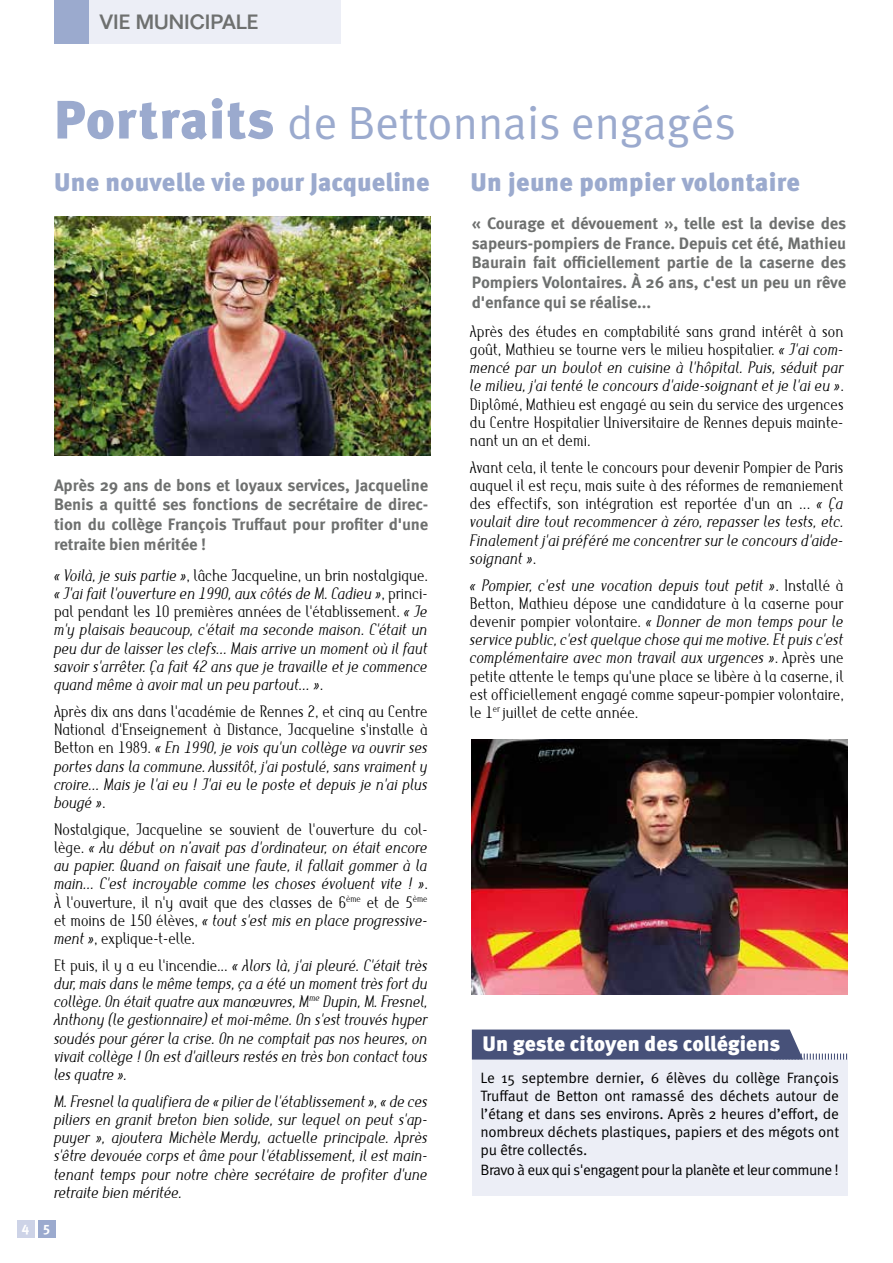
<style>
.page{position:relative;width:893px;height:1263px;background:#fff}
.page>*{position:absolute;margin:0;border:0;box-sizing:border-box;transform-origin:0 0}
.t1{font:46.5px "Meta Normal";color:#9baace}
.t2{font:900 25.5px "Meta Pro";letter-spacing:.005em;color:#9baace}
.t3{font:900 21px "Meta Pro";letter-spacing:-.005em;color:#fff}
.t4{font:500 20.25px "Folio Std";color:#6e706f}
.t5{font:italic 300 17.1px/18.1px "Maverick";letter-spacing:.005em;color:#000;text-align:justify;scale:.88 1}
.t6{font:300 17.1px/18.1px "Maverick";letter-spacing:.01em;color:#000;text-align:justify;scale:.88 1}
.t7{font:700 16.5px/19.8px "Meta Pro";letter-spacing:-.01em;color:#6e706f;text-align:justify}
.t8{font:15px/18px "Meta Pro";letter-spacing:-.025em;color:#000;text-align:justify}
.t9{font:700 13.8px "Meta";color:#fff}
.s1{font-family:"Meta Pro";font-weight:900;font-size:54px}
.s2{font-style:normal}
.s3{font-style:italic}
</style>
<div class="page">
<div style="left:17px;top:1220px;width:17px;height:17px;background:#cdd3e7"></div>
<div style="left:38px;top:1220px;width:17px;height:17px;background:#9baace"></div>
<div style="left:87px;top:0;width:254px;height:43px;background:#eceef6"></div>
<div style="left:54px;top:0;width:34px;height:43px;background:#9baace"></div>
<img style="left:55px;top:216px;width:375px;height:239px">
<img style="left:472px;top:739px;width:375px;height:255px">
<div style="left:472px;top:1059px;width:375px;height:137px;background:#eceef6"></div>
<svg style="left:472px;top:1029px;width:375px;height:30px;background:#61698c"></svg>
<p class="t4" style="left:100px;top:9px;width:160px">VIE MUNICIPALE</p>
<h1 class="t1" style="left:54px;top:95px;width:683px"><span class="s1">Portraits</span> de Bettonnais engagés</h1>
<h2 class="t2" style="left:54px;top:166px;width:377px">Une nouvelle vie pour Jacqueline</h2>
<h2 class="t2" style="left:471px;top:166px;width:331px">Un jeune pompier volontaire</h2>
<p class="t7" style="left:54px;top:475px;width:376px">Après 29 ans de bons et loyaux services, Jacqueline Benis a quitté ses fonctions de secrétaire de direc&shy;tion du collège François Truffaut pour profiter d'une retraite bien méritée !</p>
<p class="t5" style="left:54px;top:566px;width:427px">« Voilà, je suis partie »<span class="s2">, lâche Jacqueline, un brin nostalgique. </span>« J'ai fait l'ouverture en 1990, aux côtés de M. Cadieu »<span class="s2">, princi&shy;pal pendant les 10 premières années de l'établissement.</span> « Je m'y plaisais beaucoup, c'était ma seconde maison. C'était un peu dur de laisser les clefs... Mais arrive un moment où il faut savoir s'arrêter. Ça fait 42 ans que je travaille et je commence quand même à avoir mal un peu partout... »<span class="s2">.</span></p>
<p class="t5" style="left:54px;top:702px;width:426px"><span class="s2">Après dix ans dans l'académie de Rennes 2, et cinq au Centre National d'Enseignement à Distance, Jacqueline s'installe à Betton en 1989.</span> « En 1990, je vois qu'un collège va ouvrir ses portes dans la commune. Aussitôt, j'ai postulé, sans vraiment y croire... Mais je l'ai eu ! J'ai eu le poste et depuis je n'ai plus bougé »<span class="s2">.</span></p>
<p class="t5" style="left:54px;top:820px;width:427px"><span class="s2">Nostalgique, Jacqueline se souvient de l'ouverture du col&shy;lège.</span> « Au début on n’avait pas d'ordinateur, on était encore au papier. Quand on faisait une faute, il fallait gommer à la main... C'est incroyable comme les choses évoluent vite ! »<span class="s2">.<br>À l'ouverture, il n'y avait que des classes de 6</span><sup>ème</sup> <span class="s2">et de 5</span><sup>ème </sup><span class="s2">et moins de 150 élèves,</span> « tout s'est mis en place progressive&shy;ment »<span class="s2">, explique-t-elle.</span></p>
<p class="t5" style="left:54px;top:956px;width:427px"><span class="s2">Et puis, il y a eu l'incendie...</span> « Alors là, j'ai pleuré. C'était très dur, mais dans le même temps, ça a été un moment très fort du collège. On était quatre aux manœuvres, M<sup>me</sup> Dupin, M. Fresnel, Anthony (le gestionnaire) et moi-même. On s'est trouvés hyper soudés pour gérer la crise. On ne comptait pas nos heures, on vivait collège ! On est d'ailleurs restés en très bon contact tous les quatre ».</p>
<p class="t5" style="left:54px;top:1092px;width:426px">M. Fresnel la qualifiera de « pilier de l'établissement », « de ces piliers en granit breton bien solide, sur lequel on peut s'ap&shy;puyer », ajoutera Michèle Merdy, actuelle principale. Après s'être devouée corps et âme pour l'établissement, il est main&shy;tenant temps pour notre chère secrétaire de profiter d'une retraite bien méritée.</p>
<p class="t9" style="left:22px;top:1219px;width:30px">4 5</p>
<p class="t7" style="left:472px;top:214px;width:376px">« Courage et dévouement », telle est la devise des sapeurs-pompiers de France. Depuis cet été, Mathieu Baurain fait officiellement partie de la caserne des Pompiers Volontaires. À 26 ans, c'est un peu un rêve d'enfance qui se réalise...</p>
<p class="t6" style="left:470px;top:322px;width:427px">Après des études en comptabilité sans grand intérêt à son goût, Mathieu se tourne vers le milieu hospitalier. <span class="s3">« J'ai com&shy;mencé par un boulot en cuisine à l'hôpital. Puis, séduit par le milieu, j'ai tenté le concours d'aide-soignant et je l'ai eu »</span>.<br>Diplômé, Mathieu est engagé au sein du service des urgences du Centre Hospitalier Universitaire de Rennes depuis mainte&shy;nant un an et demi.</p>
<p class="t6" style="left:470px;top:458px;width:427px">Avant cela, il tente le concours pour devenir Pompier de Paris auquel il est reçu, mais suite à des réformes de remaniement des effectifs, son intégration est reportée d'un an ... <span class="s3">« Ça voulait dire tout recommencer à zéro, repasser les tests, etc.<br>Finalement j'ai préféré me concentrer sur le concours d'aide&shy;soignant »</span>.</p>
<p class="t6" style="left:470px;top:576px;width:427px"><span class="s3">« Pompier, c'est une vocation depuis tout petit »</span>. Installé à Betton, Mathieu dépose une candidature à la caserne pour devenir pompier volontaire. <span class="s3">« Donner de mon temps pour le service public, c'est quelque chose qui me motive. Et puis c'est complémentaire avec mon travail aux urgences »</span>. Après une petite attente le temps qu'une place se libère à la caserne, il est officiellement engagé comme sapeur-pompier volontaire, le 1<sup>er</sup> juillet de cette année.</p>
<p class="t3" style="left:482px;top:1030px;width:299px">Un geste citoyen des collégiens</p>
<p class="t8" style="left:480px;top:1069px;width:360px">Le 15 septembre dernier, 6 élèves du collège François Truffaut de Betton ont ramassé des déchets autour de l’étang et dans ses environs. Après 2 heures d’effort, de nombreux déchets plastiques, papiers et des mégots ont pu être collectés.</p>
<p class="t8" style="left:480px;top:1161px;width:360px">Bravo à eux qui s'engagent pour la planète et leur commune !</p>
</div>
